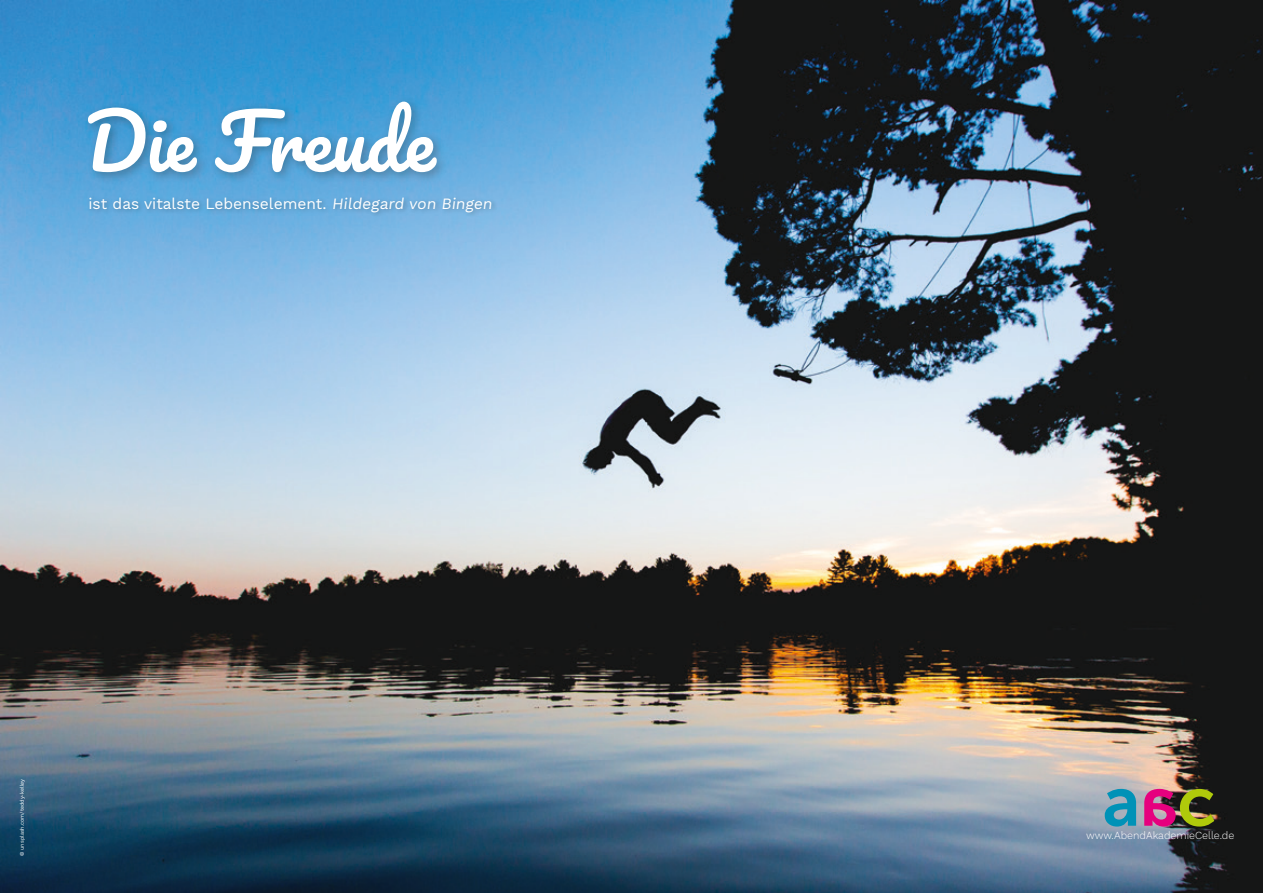
<style>
.page{position:relative;width:1263px;height:893px;background:#fff}
.page>*{position:absolute;margin:0;border:0;box-sizing:border-box;transform-origin:0 0}
.t1{font:74.55px "Pacifico";color:#fff}
.t2{font:70.5px "Museo Sans 700";color:#0092b7}
.t3{font:70.5px "Museo Sans 700";color:#afca0b}
.t4{font:15.45px "Work Sans";color:#fff}
.t5{font:300 10.65px "Work Sans";color:#fff}
.t6{font:5.4px "Work Sans";color:#fff}
</style>
<div class="page">
<img style="left:0;top:0;width:1263px;height:893px">
<div style="left:82px;top:95px;width:367px;height:90px;background:#1d1d1b;opacity:.3"></div>
<div style="left:87px;top:195px;width:411px;height:23px;background:#1d1d1b;opacity:.3"></div>
<svg style="left:1144px;top:789px;width:32px;height:37px"></svg>
<p class="t1" style="left:85px;top:102px;width:351px">Die Freude</p>
<p class="t4" style="left:88px;top:195px;width:408px">ist das vitalste Lebenselement. Hildegard von Bingen</p>
<p class="t6" style="left:19px;top:856px;width:79px;rotate:-90deg">© unsplash.com/teddy-kelley</p>
<p class="t2" style="left:1103px;top:762px;width:39px">a</p>
<p class="t3" style="left:1177px;top:762px;width:40px">c</p>
<p class="t5" style="left:1086px;top:830px;width:150px">www.AbendAkademieCelle.de</p>
</div>
